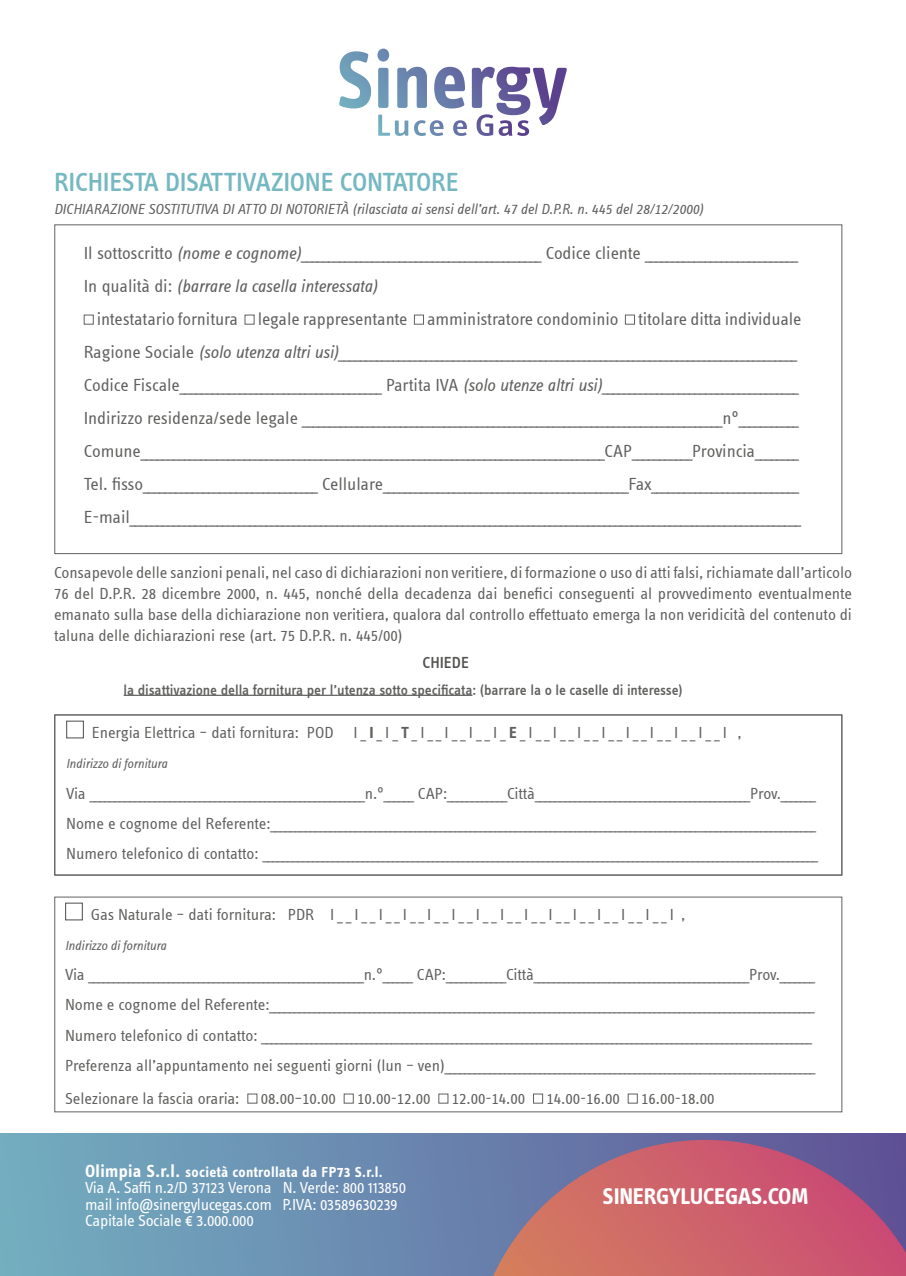
<style>
.page{position:relative;width:906px;height:1276px;background:#fff}
.page>*{position:absolute;margin:0;border:0;box-sizing:border-box;transform-origin:0 0}
.t1{font:500 27px "Info Text Offc";letter-spacing:-.02em;color:#75b8c2}
.t2{font:700 23.55px "Info Text OT";letter-spacing:-.015em;color:#fff}
.t3{font:18px/33px "Info Text Offc";letter-spacing:-.005em;color:#60605f}
.t4{font:16.5px/30px "Info Text Offc";letter-spacing:-.005em;color:#60605f}
.t5{font:16.5px/16.5px "Info Text OT";letter-spacing:-.02em;color:#fff}
.t6{font:500 16.5px "Info Text Offc";color:#525250}
.t7{font:italic 15px "Info Text Offc";color:#60605f}
.t8{font:500 15px "Info Text Offc";letter-spacing:-.005em;color:#60605f}
.t9{font:700 15px "Info Text OT";letter-spacing:.015em;color:#fff}
.t10{font:italic 13.5px "Info Text Offc";letter-spacing:-.005em;color:#60605f}
.s1{font-style:italic}
.s2{font-weight:700}
.s3{font-size:18px}
</style>
<div class="page">
<svg style="left:339px;top:49px;width:156px;height:59px"></svg>
<svg style="left:378px;top:115px;width:115px;height:21px"></svg>
<div style="left:0;top:1133px;width:906px;height:143px;background:linear-gradient(to right,#73b0c1,#5e5196)"></div>
<svg style="left:472px;top:1140px;width:434px;height:136px;background:#ae657b"></svg>
<div style="left:54px;top:714px;width:788px;height:161px;border:1px solid #616160"></div>
<div style="left:54px;top:896px;width:788px;height:216px;border:1px solid #616160"></div>
<div style="left:66px;top:720px;width:18px;height:18px;border:1px solid #60605f"></div>
<div style="left:65px;top:902px;width:18px;height:18px;border:1px solid #60605f"></div>
<div style="left:247px;top:1093px;width:10px;height:10px;border:1px solid #60605f"></div>
<div style="left:344px;top:1093px;width:10px;height:10px;border:1px solid #60605f"></div>
<div style="left:438px;top:1093px;width:10px;height:10px;border:1px solid #60605f"></div>
<div style="left:533px;top:1093px;width:10px;height:10px;border:1px solid #60605f"></div>
<div style="left:628px;top:1093px;width:9px;height:10px;border:1px solid #60605f"></div>
<hr style="left:124px;top:695px;width:348px;height:1px;background:#60605f">
<div style="left:84px;top:315px;width:10px;height:9px;border:1px solid #60605f"></div>
<div style="left:414px;top:315px;width:10px;height:9px;border:1px solid #60605f"></div>
<div style="left:625px;top:315px;width:10px;height:9px;border:1px solid #60605f"></div>
<h1 class="t1" style="left:54px;top:167px;width:406px">RICHIESTA DISATTIVAZIONE CONTATORE</h1>
<p class="t7" style="left:54px;top:201px;width:651px">DICHIARAZIONE SOSTITUTIVA DI ATTO DI NOTORIETÀ (rilasciata ai sensi dell’art. 47 del D.P.R. n. 445 del 28/12/2000)</p>
<p class="t3" style="left:84px;top:236px;width:715px">Il sottoscritto <span class="s1">(nome e cognome)</span>____________________________________________ Codice cliente ____________________________<br>In qualità di: <span class="s1">(barrare la casella interessata)</span></p>
<p class="t3" style="left:84px;top:302px;width:719px;text-indent:13px">intestatario fornitura legale rappresentante amministratore condominio titolare ditta individuale Ragione Sociale <span class="s1">(solo utenza altri usi)</span>____________________________________________________________________________________ Codice Fiscale_____________________________________ Partita IVA <span class="s1">(solo utenze altri usi)</span>____________________________________ Indirizzo residenza/sede legale _____________________________________________________________________________n°___________ Comune_____________________________________________________________________________________CAP___________Provincia________ Tel. fisso________________________________ Cellulare_____________________________________________Fax___________________________ E-mail___________________________________________________________________________________________________________________________</p>
<p class="t4" style="left:54px;top:562px;width:799px;line-height:21px;text-align:justify">Consapevole delle sanzioni penali, nel caso di dichiarazioni non veritiere, di formazione o uso di atti falsi, richiamate dall’articolo 76 del D.P.R. 28 dicembre 2000, n. 445, nonché della decadenza dai benefici conseguenti al provvedimento eventualmente emanato sulla base della dichiarazione non veritiera, qualora dal controllo effettuato emerga la non veridicità del contenuto di taluna delle dichiarazioni rese (art. 75 D.P.R. n. 445/00)</p>
<p class="t6" style="left:422px;top:653px;width:48px">CHIEDE</p>
<p class="t8" style="left:124px;top:681px;width:561px">la disattivazione della fornitura per l’utenza sotto specificata: (barrare la o le caselle di interesse)</p>
<p class="t4" style="left:92px;top:718px;width:651px">Energia Elettrica – dati fornitura: POD I_<span class="s2">I</span>_I_<span class="s2">T</span>_I__I__I__I_<span class="s2">E</span>_I__I__I__I__I__I__I__I__I ,</p>
<p class="t10" style="left:66px;top:756px;width:103px">Indirizzo di fornitura</p>
<p class="t4" style="left:66px;top:778px;width:753px">Via _______________________________________________________n.°______ CAP:____________Città___________________________________________Prov._______<br>Nome e cognome del Referente:_____________________________________________________________________________________________________________<br>Numero telefonico di contatto: _______________________________________________________________________________________________________________</p>
<p class="t4" style="left:91px;top:900px;width:596px">Gas Naturale – dati fornitura: PDR I__I__I__I__I__I__I__I__I__I__I__I__I__I__I ,</p>
<p class="t10" style="left:65px;top:938px;width:103px">Indirizzo di fornitura</p>
<p class="t4" style="left:65px;top:960px;width:751px">Via _______________________________________________________n.°______ CAP:____________Città___________________________________________Prov._______ Nome e cognome del Referente:_____________________________________________________________________________________________________________ Numero telefonico di contatto: ______________________________________________________________________________________________________________ Preferenza all’appuntamento nei seguenti giorni (lun – ven)__________________________________________________________________________</p>
<p class="t4" style="left:65px;top:1083px;width:176px">Selezionare la fascia oraria:</p>
<p class="t4" style="left:261px;top:1083px;width:76px">08.00–10.00</p>
<p class="t4" style="left:357px;top:1083px;width:75px">10.00-12.00</p>
<p class="t4" style="left:452px;top:1083px;width:75px">12.00-14.00</p>
<p class="t4" style="left:546px;top:1083px;width:75px">14.00-16.00</p>
<p class="t4" style="left:641px;top:1083px;width:75px">16.00-18.00</p>
<p class="t9" style="left:85px;top:1162px;width:299px"><span class="s3">Olimpia S.r.l.</span> società controllata da FP73 S.r.l.</p>
<p class="t5" style="left:85px;top:1179px;width:322px">Via A. Saffi n.2/D 37123 Verona N. Verde: 800 113850 mail info@sinergylucegas.com P.IVA: 03589630239<br>Capitale Sociale € 3.000.000</p>
<h2 class="t2" style="left:602px;top:1181px;width:208px">SINERGYLUCEGAS.COM</h2>
</div>
